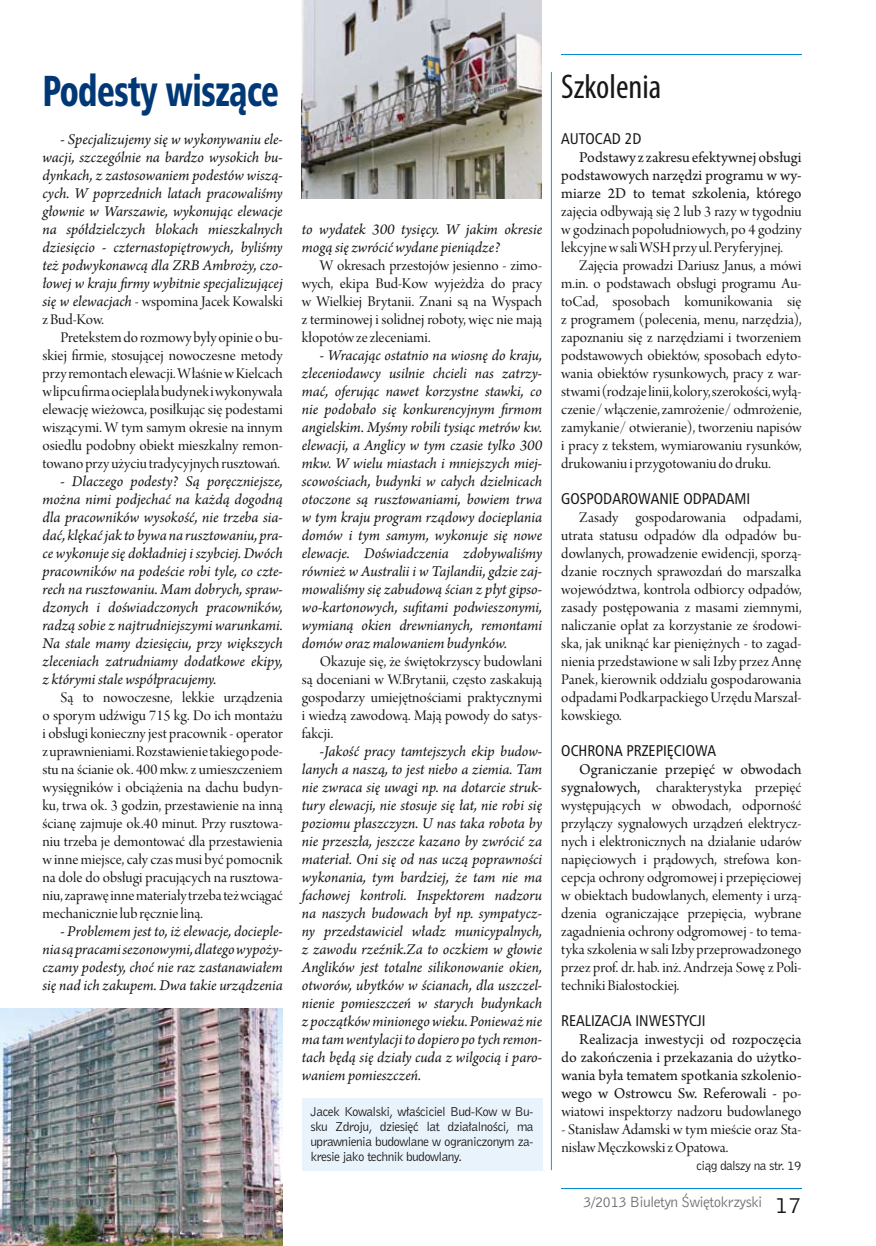
<style>
.page{position:relative;width:876px;height:1246px;background:#fff}
.page>*{position:absolute;margin:0;border:0;box-sizing:border-box;transform-origin:0 0}
.t1{font:42px "Humnst 777 Blk Cn PL";letter-spacing:-.02em;color:#003876;scale:.8 1}
.t2{font:condensed 34.5px "Myriad Pro";color:#181716}
.t3{font:15.75px/18px "Arno Pro Display";color:#181716;text-align:justify}
.t4{font:italic 15.75px/18px "Arno Pro";letter-spacing:-.005em;color:#181716;text-align:justify}
.t5{font:15.75px/18px "Arno Pro";letter-spacing:-.005em;color:#181716;text-align:justify}
.t6{font:15px "Humnst 777 Cn PL";color:#181716}
.t7{font:13.5px "Bell Gothic PL";letter-spacing:-.05em;color:#6f6f6e}
.t8{font:11.7px/15px "Bell Gothic PL";letter-spacing:-.05em;color:#181716;text-align:justify}
.s1{font-family:"Arno Pro";font-style:italic}
.s2{font-family:"Arno Pro"}
.s3{font-family:"Arno Pro Display"}
.s4{font-size:21px;color:#181716}
</style>
<div class="page">
<hr style="left:561px;top:1188px;width:240px;height:1px;background:#008bd2">
<hr style="left:561px;top:54px;width:240px;height:1px;background:#008bd2">
<hr style="left:551px;top:72px;width:1px;height:1098px;background:#009ee3">
<div style="left:302px;top:1098px;width:240px;height:72px;background:#e9f3fc"></div>
<img style="left:302px;top:0;width:240px;height:198px">
<img style="left:0;top:1008px;width:283px;height:238px">
<h1 class="t1" style="left:43px;top:63px;width:297px">Podesty wiszące</h1>
<p class="t4" style="left:43px;top:131px;width:242px;text-indent:18px">- Specjalizujemy się w wykonywaniu ele&shy;wacji, szczególnie na bardzo wysokich bu&shy;dynkach, z zastosowaniem podestów wiszą&shy;cych. W poprzednich latach pracowaliśmy głownie w Warszawie, wykonując elewacje na spółdzielczych blokach mieszkalnych dziesięcio - czternastopiętrowych, byliśmy też podwykonawcą dla ZRB Ambroży, czo&shy;łowej w kraju firmy wybitnie specjalizującej</p>
<p class="t3" style="left:43px;top:293px;width:242px"><span class="s1">się w elewacjach</span> - wspomina Jacek Kowalski zBud-Kow.</p>
<p class="t3" style="left:43px;top:329px;width:242px;text-indent:18px">Pretekstem do rozmowy były opinie o bu&shy;skiej firmie, stosującej nowoczesne metody przy remontach elewacji. Właśnie wKielcach wlipcu firma ocieplała budynek iwykonywała elewację wieżowca, posiłkując się podestami wiszącymi. W tym samym okresie na innym osiedlu podobny obiekt mieszkalny remon&shy;towano przy użyciu tradycyjnych rusztowań.</p>
<p class="t4" style="left:43px;top:473px;width:242px;text-indent:18px">- Dlaczego podesty? Są poręczniejsze, można nimi podjechać na każdą dogodną dla pracowników wysokość, nie trzeba sia&shy;dać, klękać jak to bywa na rusztowaniu, pra&shy;ce wykonuje się dokładniej i szybciej. Dwóch pracowników na podeście robi tyle, co czte&shy;rech na rusztowaniu. Mam dobrych, spraw&shy;dzonych i doświadczonych pracowników, radzą sobie z najtrudniejszymi warunkami.<br>Na stale mamy dziesięciu, przy większych zleceniach zatrudniamy dodatkowe ekipy, z którymi stale współpracujemy.</p>
<p class="t3" style="left:43px;top:689px;width:242px;text-indent:18px">Są to nowoczesne, lekkie urządzenia o sporym udźwigu 715 kg. Do ich montażu i obsługi konieczny jest pracownik - operator zuprawnieniami. Rozstawienie takiego pode&shy;stu na ścianie ok. 400 mkw. z umieszczeniem wysięgników i obciążenia na dachu budyn&shy;ku, trwa ok. 3 godzin, przestawienie na inną ścianę zajmuje ok.40 minut. Przy rusztowa&shy;niu trzeba je demontować dla przestawienia w inne miejsce, cały czas musi być pomocnik na dole do obsługi pracujących na rusztowa&shy;niu, zaprawę inne materiały trzeba też wciągać mechanicznie lub ręcznie liną.</p>
<p class="t4" style="left:43px;top:923px;width:242px;text-indent:18px">- Problemem jest to, iż elewacje, docieple&shy;nia są pracami sezonowymi, dlatego wypoży&shy;czamy podesty, choć nie raz zastanawiałem się nad ich zakupem. Dwa takie urządzenia</p>
<p class="t4" style="left:302px;top:221px;width:242px">to wydatek 300 tysięcy. W jakim okresie mogą się zwrócić wydane pieniądze?</p>
<p class="t3" style="left:302px;top:257px;width:242px;text-indent:18px">W okresach przestojów jesienno - zimo&shy;wych, ekipa Bud-Kow wyjeżdża do pracy w Wielkiej Brytanii. Znani są na Wyspach z terminowej i solidnej roboty, więc nie mają kłopotów ze zleceniami.</p>
<p class="t4" style="left:302px;top:347px;width:242px;text-indent:18px">- Wracając ostatnio na wiosnę do kraju, zleceniodawcy usilnie chcieli nas zatrzy&shy;mać, oferując nawet korzystne stawki, co nie podobało się konkurencyjnym firmom angielskim. Myśmy robili tysiąc metrów kw. elewacji, a Anglicy w tym czasie tylko 300 mkw. W wielu miastach i mniejszych miej&shy;scowościach, budynki w całych dzielnicach otoczone są rusztowaniami, bowiem trwa w tym kraju program rządowy docieplania domów i tym samym, wykonuje się nowe elewacje. Doświadczenia zdobywaliśmy również w Australii i w Tajlandii, gdzie zaj&shy;mowaliśmy się zabudową ścian z płyt gipso&shy;wo-kartonowych, sufitami podwieszonymi, wymianą okien drewnianych, remontami domów oraz malowaniem budynków.</p>
<p class="t3" style="left:302px;top:653px;width:242px;text-indent:18px">Okazuje się, że świętokrzyscy budowlani są doceniani w W.Brytanii, często zaskakują gospodarzy umiejętnościami praktycznymi i wiedzą zawodową. Mają powody do satys&shy;fakcji.</p>
<p class="t4" style="left:302px;top:743px;width:242px;text-indent:18px">-Jakość pracy tamtejszych ekip budow&shy;lanych a naszą, to jest niebo a ziemia. Tam nie zwraca się uwagi np. na dotarcie struk&shy;tury elewacji, nie stosuje się łat, nie robi się poziomu płaszczyzn. U nas taka robota by nie przeszła, jeszcze kazano by zwrócić za materiał. Oni się od nas uczą poprawności wykonania, tym bardziej, że tam nie ma fachowej kontroli. Inspektorem nadzoru na naszych budowach był np. sympatycz&shy;ny przedstawiciel władz municypalnych, z zawodu rzeźnik.Za to oczkiem w głowie Anglików jest totalne silikonowanie okien, otworów, ubytków w ścianach, dla uszczel&shy;nienie pomieszczeń w starych budynkach z początków minionego wieku. Ponieważ nie ma tam wentylacji to dopiero po tych remon&shy;tach będą się działy cuda z wilgocią i paro&shy;waniem pomieszczeń.</p>
<p class="t8" style="left:310px;top:1104px;width:225px">Jacek Kowalski, właściciel Bud-Kow w Bu&shy;sku Zdroju, dziesięć lat działalności, ma uprawnienia budowlane w ograniczonym za&shy;kresie jako technik budowlany.</p>
<h2 class="t2" style="left:561px;top:66px;width:102px">Szkolenia</h2>
<p class="t6" style="left:561px;top:129px;width:82px">AUTOCAD 2D</p>
<p class="t5" style="left:561px;top:149px;width:242px;text-indent:18px">Podstawy zzakresu efektywnej obsługi podstawowych narzędzi programu w wy&shy;miarze 2D to temat szkolenia, którego</p>
<p class="t3" style="left:561px;top:203px;width:242px">zajęcia odbywają się 2 lub 3 razy w tygodniu w godzinach popołudniowych, po 4 godziny lekcyjne wsali WSH przy ul. Peryferyjnej.</p>
<p class="t3" style="left:561px;top:257px;width:242px;text-indent:18px">Zajęcia prowadzi Dariusz Janus, a mówi m.in. o podstawach obsługi programu Au&shy;toCad, sposobach komunikowania się z programem (polecenia, menu, narzędzia), zapoznaniu się z narzędziami i tworzeniem podstawowych obiektów, sposobach edyto&shy;wania obiektów rysunkowych, pracy z war&shy;stwami (rodzaje linii, kolory, szerokości, wyłą&shy;czenie/ włączenie, zamrożenie/ odmrożenie, zamykanie/ otwieranie), tworzeniu napisów i pracy z tekstem, wymiarowaniu rysunków, drukowaniu i przygotowaniu do druku.</p>
<p class="t6" style="left:561px;top:489px;width:79px">GOSPODAROWA</p>
<p class="t6" style="left:659px;top:489px;width:59px">NIE ODPADAMI</p>
<p class="t3" style="left:561px;top:509px;width:242px;text-indent:18px">Zasady gospodarowania odpadami, utrata statusu odpadów dla odpadów bu&shy;dowlanych, prowadzenie ewidencji, sporzą&shy;dzanie rocznych sprawozdań do marszałka województwa, kontrola odbiorcy odpadów, zasady postępowania z masami ziemnymi, naliczanie opłat za korzystanie ze środowi&shy;ska, jak uniknąć kar pieniężnych - to zagad&shy;nienia przedstawione w sali Izby przez Annę Panek, kierownik oddziału gospodarowania odpadami Podkarpackiego Urzędu Marszał&shy;kowskiego.</p>
<p class="t6" style="left:561px;top:741px;width:122px">OCHRONA PRZEPI ĘCIOWA</p>
<p class="t5" style="left:579px;top:761px;width:224px">Ograniczanie przepięć w obwodach</p>
<p class="t3" style="left:561px;top:779px;width:242px"><span class="s2">sygnałowych,</span> charakterystyka przepięć występujących w obwodach, odporność przyłączy sygnałowych urządzeń elektrycz&shy;nych i elektronicznych na działanie udarów napięciowych i prądowych, strefowa kon&shy;cepcja ochrony odgromowej i przepięciowej w obiektach budowlanych, elementy i urzą&shy;dzenia ograniczające przepięcia, wybrane zagadnienia ochrony odgromowej - to tema&shy;tyka szkolenia w sali Izby przeprowadzonego przez prof. dr. hab. inż. Andrzeja Sowę z Poli&shy;techniki Białostockiej.</p>
<p class="t6" style="left:561px;top:1011px;width:38px">REALIZAC</p>
<p class="t6" style="left:618px;top:1011px;width:86px">JA I NWESTYCJI</p>
<p class="t5" style="left:561px;top:1031px;width:242px;text-indent:18px">Realizacja inwestycji od rozpoczęcia do zakończenia i przekazania do użytko&shy;wania była tematem spotkania szkolenio&shy;wego w Ostrowcu Sw. Referowali - <span class="s3">po-</span></p>
<p class="t3" style="left:561px;top:1103px;width:242px">wiatowi inspektorzy nadzoru budowlanego</p>
<p class="t3" style="left:561px;top:1121px;width:242px">- Stanisław Adamski w tym mieście oraz Sta&shy;nisław Męczkowski zOpatowa.</p>
<p class="t8" style="left:696px;top:1158px;width:107px">ciąg dalszy na str. 19</p>
<p class="t7" style="left:583px;top:1192px;width:220px">3/2013 Biuletyn Świętokrzyski <span class="s4">17</span></p>
</div>
